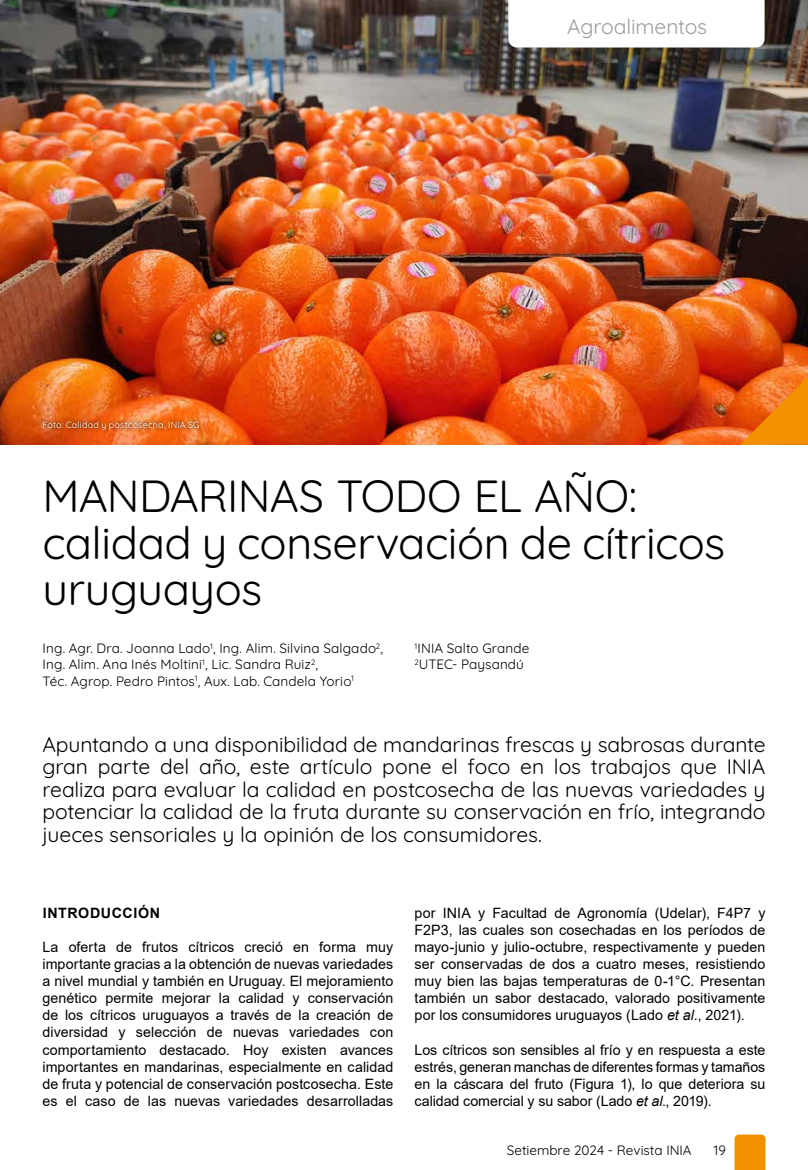
<style>
.page{position:relative;width:808px;height:1170px;background:#fff}
.page>*{position:absolute;margin:0;border:0;box-sizing:border-box;transform-origin:0 0}
.t1{font:300 45px/46.5px "Quicksand";letter-spacing:-.01em;color:#000}
.t2{font:300 21px/22.5px "Quicksand";letter-spacing:-.005em;color:#000;text-align:justify}
.t3{font:300 21px "Quicksand";letter-spacing:-.005em;color:#9d9d9c}
.t4{font:14.25px/17.1px "Arial";letter-spacing:.005em;color:#000;text-align:justify}
.t5{font:700 14.25px "Arial";letter-spacing:.04em;color:#000}
.t6{font:300 13.5px/16.2px "Quicksand";letter-spacing:.01em;color:#000}
.t7{font:300 9px "Quicksand";letter-spacing:.02em;color:#fff}
.s1{font-style:italic}
</style>
<div class="page">
<svg style="left:734px;top:1134px;width:31px;height:35px"></svg>
<img style="left:0;top:0;width:808px;height:445px">
<svg style="left:740px;top:376px;width:68px;height:69px;background:#ef7d10"></svg>
<svg style="left:39px;top:417px;width:164px;height:17px;background:#d9621e"></svg>
<svg style="left:508px;top:0;width:257px;height:47px"></svg>
<p class="t7" style="left:43px;top:417px;width:159px">Foto: Calidad y postcosecha, INIA SG</p>
<h2 class="t3" style="left:567px;top:10px;width:141px">Agroalimentos</h2>
<h1 class="t1" style="left:43px;top:468px;width:684px">MANDARINAS TODO EL AÑO: calidad y conservación de cítricos uruguayos</h1>
<p class="t6" style="left:43px;top:639px;width:342px">Ing. Agr. Dra. Joanna Lado<sup>1</sup>, Ing. Alim. Silvina Salgado<sup>2</sup>,<br>Ing. Alim. Ana Inés Moltini<sup>1</sup>, Lic. Sandra Ruiz<sup>2</sup>,<br>Téc. Agrop. Pedro Pintos<sup>1</sup>, Aux. Lab. Candela Yorio<sup>1</sup></p>
<p class="t6" style="left:415px;top:639px;width:116px"><sup>1</sup>INIA Salto Grande<br><sup>2</sup>UTEC- Paysandú</p>
<p class="t2" style="left:43px;top:731px;width:724px">Apuntando a una disponibilidad de mandarinas frescas y sabrosas durante gran parte del año, este artículo pone el foco en los trabajos que INIA realiza para evaluar la calidad en postcosecha de las nuevas variedades y potenciar la calidad de la fruta durante su conservación en frío, integrando jueces sensoriales y la opinión de los consumidores.</p>
<p class="t5" style="left:43px;top:902px;width:119px">INTRODUCCIÓN</p>
<p class="t4" style="left:43px;top:938px;width:352px">La oferta de frutos cítricos creció en forma muy importante gracias a la obtención de nuevas variedades a nivel mundial y también en Uruguay. El mejoramiento genético permite mejorar la calidad y conservación de los cítricos uruguayos a través de la creación de diversidad y selección de nuevas variedades con comportamiento destacado. Hoy existen avances importantes en mandarinas, especialmente en calidad de fruta y potencial de conservación postcosecha. Este es el caso de las nuevas variedades desarrolladas</p>
<p class="t4" style="left:415px;top:904px;width:352px">por INIA y Facultad de Agronomía (Udelar), F4P7 y F2P3, las cuales son cosechadas en los períodos de mayo-junio y julio-octubre, respectivamente y pueden ser conservadas de dos a cuatro meses, resistiendo muy bien las bajas temperaturas de 0-1°C. Presentan también un sabor destacado, valorado positivamente por los consumidores uruguayos (Lado <span class="s1">et al.</span>, 2021).</p>
<p class="t4" style="left:415px;top:1040px;width:352px">Los cítricos son sensibles al frío y en respuesta a este estrés, generan manchas de diferentes formas y tamaños en la cáscara del fruto (Figura 1), lo que deteriora su calidad comercial y su sabor (Lado <span class="s1">et al</span>., 2019).</p>
<p class="t6" style="left:507px;top:1140px;width:186px">Setiembre 2024 - Revista INIA</p>
<p class="t6" style="left:713px;top:1140px;width:14px">19</p>
</div>
